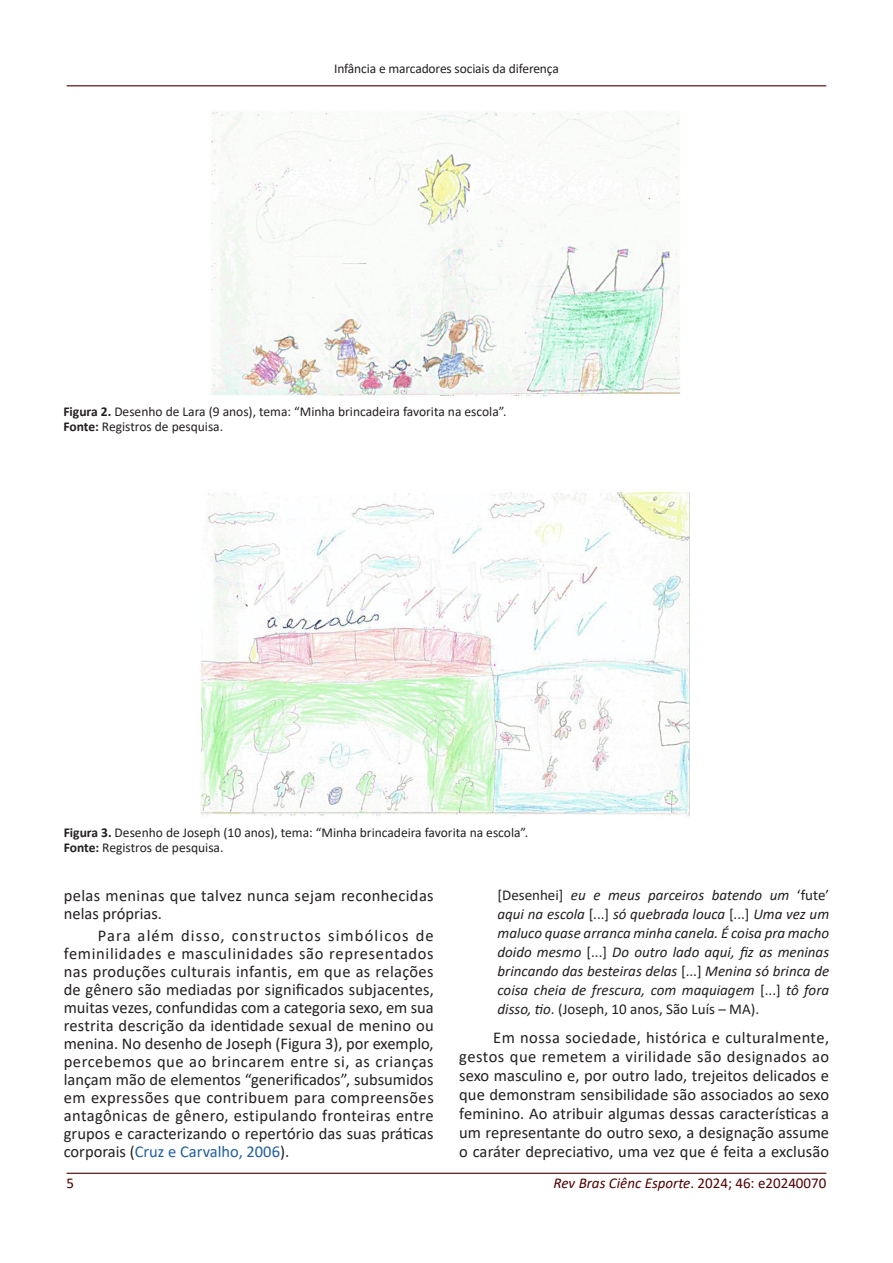
<style>
.page{position:relative;width:893px;height:1263px;background:#fff}
.page>*{position:absolute;margin:0;border:0;box-sizing:border-box;transform-origin:0 0}
.Paragraph{font:16.5px/18px "Calibri";letter-spacing:.005em;color:#231f20;text-align:justify}
.t1{font:italic 15px/18.9px "Calibri";color:#231f20;text-align:justify}
.t2{font:italic 15px "Calibri";color:#500202}
.t3{font:15px "Calibri";color:#500202}
.FigureCaption{font:13.5px "Calibri";color:#231f20}
.s1{font-weight:700}
.s2{color:#215e9d}
.s3{font-style:normal}
</style>
<div class="page">
<hr style="left:67px;top:1173px;width:759px;height:1px;background:#500202">
<hr style="left:67px;top:85px;width:759px;height:1px;background:#500202">
<img style="left:211px;top:111px;width:469px;height:285px">
<img style="left:200px;top:491px;width:490px;height:327px">
<p class="FigureCaption" style="left:334px;top:59px;width:226px">Infância e marcadores sociais da diferença</p>
<p class="FigureCaption" style="left:63px;top:402px;width:445px"><span class="s1">Figura 2.</span> Desenho de Lara (9 anos), tema: “Minha brincadeira favorita na escola”.</p>
<p class="FigureCaption" style="left:63px;top:417px;width:161px"><span class="s1">Fonte:</span> Registros de pesquisa.</p>
<p class="FigureCaption" style="left:64px;top:823px;width:466px"><span class="s1">Figura 3.</span> Desenho de Joseph (10 anos), tema: “Minha brincadeira favorita na escola”.</p>
<p class="FigureCaption" style="left:64px;top:838px;width:161px"><span class="s1">Fonte:</span> Registros de pesquisa.</p>
<p class="Paragraph" style="left:64px;top:886px;width:371px">pelas meninas que talvez nunca sejam reconhecidas nelas próprias.</p>
<p class="Paragraph" style="left:64px;top:926px;width:371px;text-indent:34px">Para além disso, constructos simbólicos de feminilidades e masculinidades são representados nas produções culturais infantis, em que as relações de gênero são mediadas por significados subjacentes, muitas vezes, confundidas com a categoria sexo, em sua restrita descrição da identidade sexual de menino ou menina. No desenho de Joseph (Figura 3), por exemplo, percebemos que ao brincarem entre si, as crianças lançam mão de elementos “generificados”, subsumidos em expressões que contribuem para compreensões antagônicas de gênero, estipulando fronteiras entre grupos e caracterizando o repertório das suas práticas corporais (<span class="s2">Cruz e Carvalho, 2006</span>).</p>
<p class="t1" style="left:497px;top:885px;width:333px"><span class="s3">[Desenhei]</span> eu e meus parceiros batendo um <span class="s3">‘fute’ </span>aqui na escola <span class="s3">[...]</span> só quebrada louca <span class="s3">[...]</span> Uma vez um maluco quase arranca minha canela. É coisa pra macho doido mesmo <span class="s3">[...]</span> Do outro lado aqui, fiz as meninas brincando das besteiras delas <span class="s3">[...]</span> Menina só brinca de coisa cheia de frescura, com maquiagem <span class="s3">[...]</span> tô fora disso, tio<span class="s3">. (Joseph, 10 anos, São Luís – MA).</span></p>
<p class="Paragraph" style="left:459px;top:1028px;width:371px;line-height:18.9px;text-indent:34px">Em nossa sociedade, histórica e culturalmente, gestos que remetem a virilidade são designados ao sexo masculino e, por outro lado, trejeitos delicados e que demonstram sensibilidade são associados ao sexo feminino. Ao atribuir algumas dessas características a um representante do outro sexo, a designação assume o caráter depreciativo, uma vez que é feita a exclusã o</p>
<p class="t3" style="left:67px;top:1172px;width:9px">5</p>
<p class="t2" style="left:554px;top:1172px;width:274px">Rev Bras Ciênc Esporte<span class="s3">. 2024; 46: e20240070</span></p>
</div>
